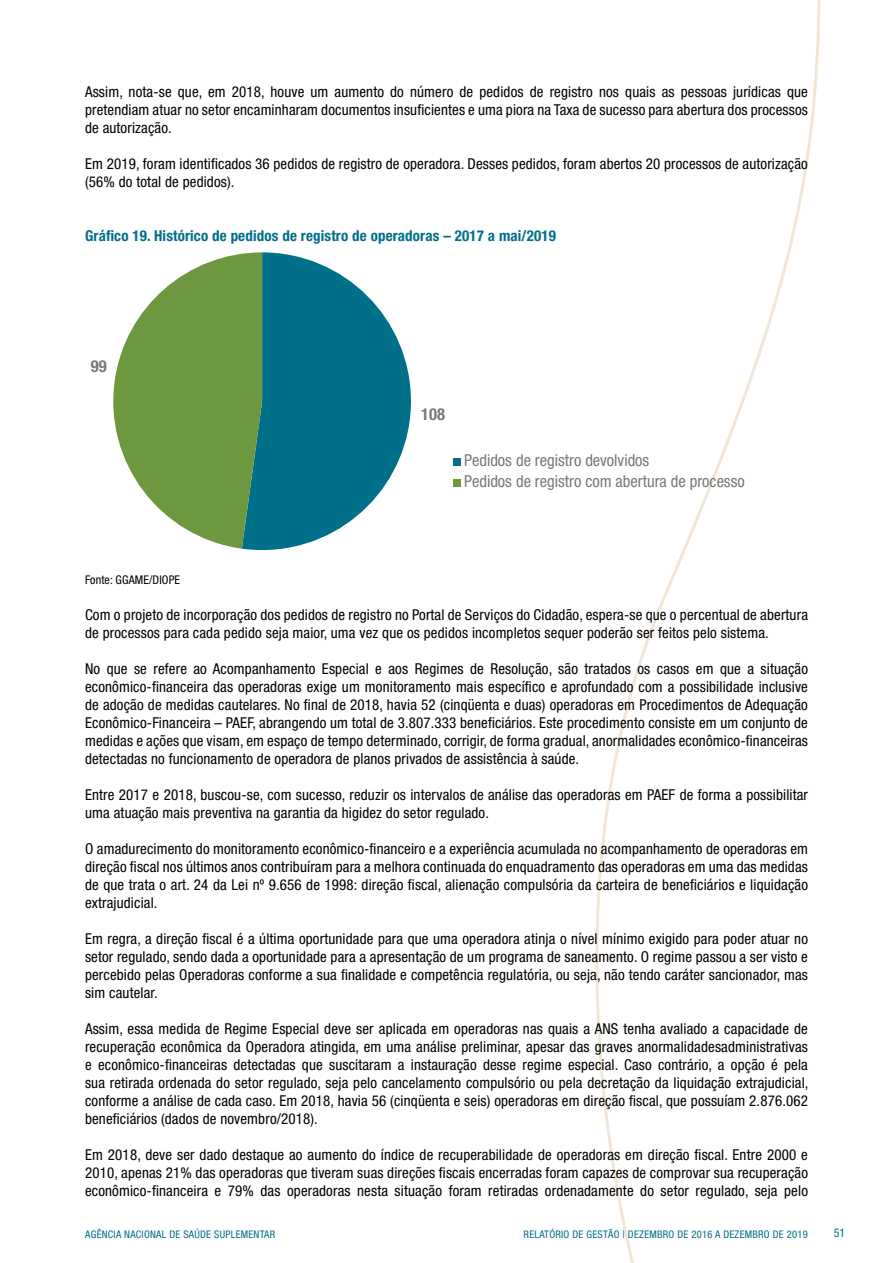
<style>
.page{position:relative;width:893px;height:1263px;background:#fff}
.page>*{position:absolute;margin:0;border:0;box-sizing:border-box;transform-origin:0 0}
.t1{font:condensed 16.5px/20.5px "Helvetica Neue";color:#77797b}
.t2{font:700 condensed 16.5px "Helvetica Neue";color:#77797b}
.t3{font:condensed 15px/18px "Helvetica Neue";letter-spacing:.01em;color:#000;text-align:justify}
.t4{font:700 condensed 15px "Helvetica Neue";letter-spacing:.01em;color:#006e89}
.t5{font:condensed 12px "Helvetica Neue";letter-spacing:.01em;color:#000}
.t6{font:condensed 12px "Helvetica Neue";color:#006e89}
.t7{font:condensed 10.5px "Helvetica Neue";letter-spacing:.025em;color:#006e89}
</style>
<div class="page">
<svg style="left:595px;top:0;width:226px;height:1263px"></svg>
<svg style="left:245px;top:252px;width:166px;height:298px;fill:#006f89"></svg>
<svg style="left:113px;top:252px;width:149px;height:297px;fill:#6d983f"></svg>
<div style="left:453px;top:459px;width:8px;height:7px;background:#006f89"></div>
<div style="left:453px;top:479px;width:8px;height:8px;background:#6d983f"></div>
<p class="t3" style="left:85px;top:82px;width:724px">Assim, nota-se que, em 2018, houve um aumento do número de pedidos de registro nos quais as pessoas jurídicas que pretendiam atuar no setor encaminharam documentos insuficientes e uma piora na Taxa de sucesso para abertura dos processos de autorização.</p>
<p class="t3" style="left:85px;top:154px;width:724px">Em 2019, foram identificados 36 pedidos de registro de operadora. Desses pedidos, foram abertos 20 processos de autorização (56% do total de pedidos).</p>
<p class="t4" style="left:85px;top:226px;width:472px">Gráfico 19. Histórico de pedidos de registro de operadoras – 2017 a mai/2019</p>
<p class="t2" style="left:91px;top:356px;width:17px">99</p>
<p class="t2" style="left:421px;top:404px;width:25px">108</p>
<p class="t1" style="left:464px;top:450px;width:282px">Pedidos de registro devolvidos<br>Pedidos de registro com abertura de processo</p>
<p class="t5" style="left:85px;top:572px;width:97px">Fonte: GGAME/DIOPE</p>
<p class="t3" style="left:85px;top:605px;width:724px">Com o projeto de incorporação dos pedidos de registro no Portal de Serviços do Cidadão, espera-se que o percentual de abertura de processos para cada pedido seja maior, uma vez que os pedidos incompletos sequer poderão ser feitos pelo sistema.</p>
<p class="t3" style="left:85px;top:659px;width:724px">No que se refere ao Acompanhamento Especial e aos Regimes de Resolução, são tratados os casos em que a situação econômico-financeira das operadoras exige um monitoramento mais específico e aprofundado com a possibilidade inclusive de adoção de medidas cautelares. No final de 2018, havia 52 (cinqüenta e duas) operadoras em Procedimentos de Adequação Econômico-Financeira – PAEF, abrangendo um total de 3.807.333 beneficiários. Este procedimento consiste em um conjunto de medidas e ações que visam, em espaço de tempo determinado, corrigir, de forma gradual, anormalidades econômico-financeiras detectadas no funcionamento de operadora de planos privados de assistência à saúde.</p>
<p class="t3" style="left:85px;top:785px;width:724px">Entre 2017 e 2018, buscou-se, com sucesso, reduzir os intervalos de análise das operadoras em PAEF de forma a possibilitar uma atuação mais preventiva na garantia da higidez do setor regulado.</p>
<p class="t3" style="left:85px;top:839px;width:724px">O amadurecimento do monitoramento econômico-financeiro e a experiência acumulada no acompanhamento de operadoras em direção fiscal nos últimos anos contribuíram para a melhora continuada do enquadramento das operadoras em uma das medidas de que trata o art. 24 da Lei nº 9.656 de 1998: direção fiscal, alienação compulsória da carteira de beneficiários e liquidação extrajudicial.</p>
<p class="t3" style="left:85px;top:929px;width:724px">Em regra, a direção fiscal é a última oportunidade para que uma operadora atinja o nível mínimo exigido para poder atuar no setor regulado, sendo dada a oportunidade para a apresentação de um programa de saneamento. O regime passou a ser visto e percebido pelas Operadoras conforme a sua finalidade e competência regulatória, ou seja, não tendo caráter sancionador, mas sim cautelar.</p>
<p class="t3" style="left:85px;top:1019px;width:725px">Assim, essa medida de Regime Especial deve ser aplicada em operadoras nas quais a ANS tenha avaliado a capacidade de recuperação econômica da Operadora atingida, em uma análise preliminar, apesar das graves anormalidadesadministrativas e econômico-financeiras detectadas que suscitaram a instauração desse regime especial. Caso contrário, a opção é pela sua retirada ordenada do setor regulado, seja pelo cancelamento compulsório ou pela decretação da liquidação extrajudicial, conforme a análise de cada caso. Em 2018, havia 56 (cinqüenta e seis) operadoras em direção fiscal, que possuíam 2.876.062 beneficiários (dados de novembro/2018).</p>
<p class="t3" style="left:85px;top:1145px;width:724px">Em 2018, deve ser dado destaque ao aumento do índice de recuperabilidade de operadoras em direção fiscal. Entre 2000 e 2010, apenas 21% das operadoras que tiveram suas direções fiscais encerradas foram capazes de comprovar sua recuperação econômico-financeira e 79% das operadoras nesta situação foram retiradas ordenadamente do setor regulado, seja pelo</p>
<p class="t7" style="left:85px;top:1228px;width:191px">AGÊNCIA NACIONAL DE SAÚDE SUPLEMENTAR</p>
<p class="t7" style="left:524px;top:1228px;width:286px">RELATÓRIO DE GESTÃO | DEZEMBRO DE 2016 A DEZEMBRO DE 2019</p>
<p class="t6" style="left:834px;top:1226px;width:13px">51</p>
</div>
